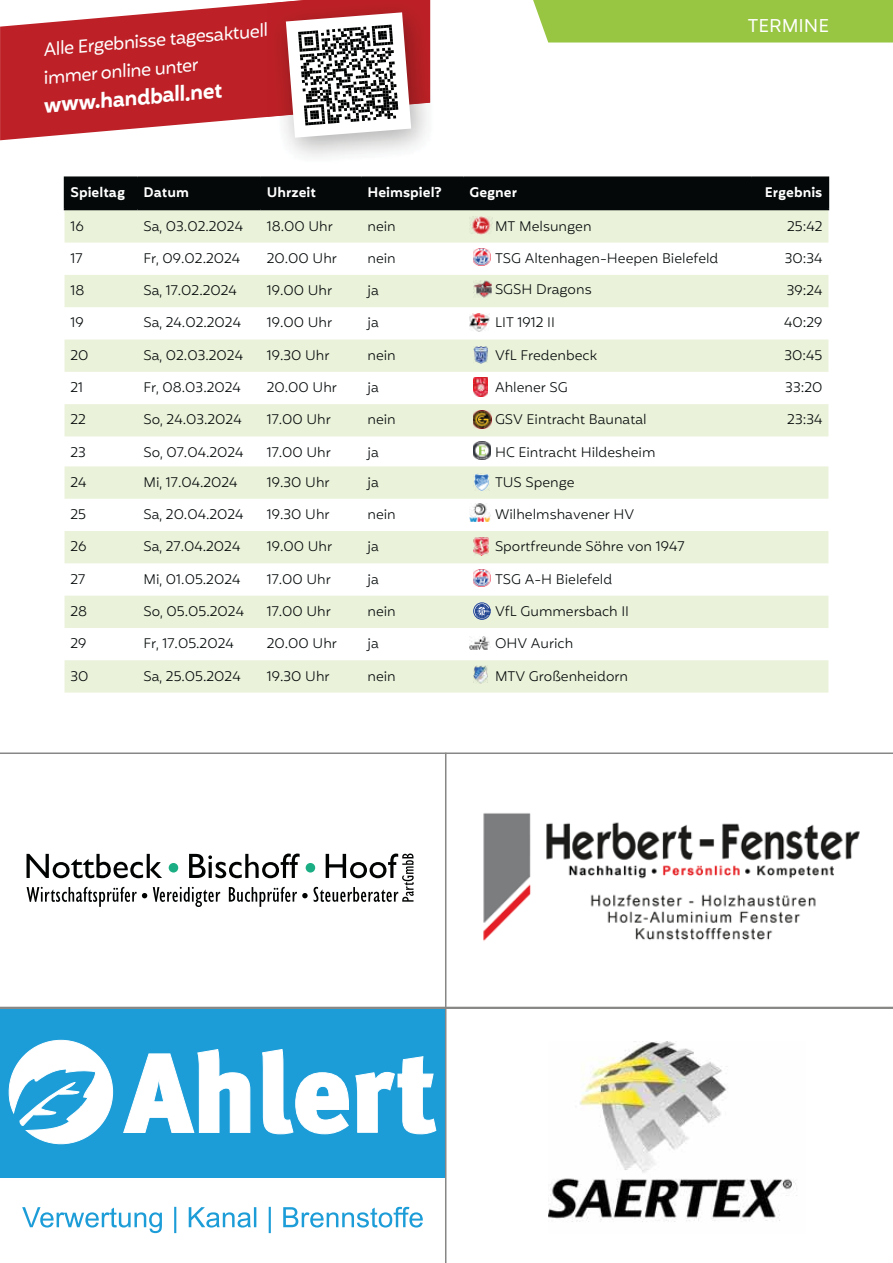
<style>
.page{position:relative;width:893px;height:1263px;background:#fff}
.page>*{position:absolute;margin:0;border:0;box-sizing:border-box;transform-origin:0 0}
.t1{font:600 21px "Mohr";color:#fff}
.t2{font:18px/28.5px "Mohr";color:#fff}
.t3{font:300 13.5px "Mohr";color:#040809}
.t4{font:600 13.5px "Mohr";color:#fff}
</style>
<div class="page">
<div style="left:65px;top:178px;width:763px;height:31px;background:#040809"></div>
<svg style="left:65px;top:210px;width:763px;height:483px;fill:#eaf2da"></svg>
<hr style="left:64px;top:176px;width:73px;height:2px;background:#040809">
<hr style="left:64px;top:178px;width:1px;height:31px;background:#040809">
<hr style="left:137px;top:176px;width:124px;height:2px;background:#040809">
<hr style="left:137px;top:178px;width:1px;height:31px;background:#040809">
<hr style="left:261px;top:176px;width:100px;height:2px;background:#040809">
<hr style="left:260px;top:178px;width:2px;height:31px;background:#040809">
<hr style="left:361px;top:176px;width:102px;height:2px;background:#040809">
<hr style="left:361px;top:178px;width:1px;height:31px;background:#040809">
<hr style="left:463px;top:176px;width:288px;height:2px;background:#040809">
<hr style="left:463px;top:178px;width:1px;height:31px;background:#040809">
<hr style="left:751px;top:176px;width:78px;height:2px;background:#040809">
<hr style="left:750px;top:178px;width:2px;height:31px;background:#040809">
<hr style="left:828px;top:178px;width:1px;height:31px;background:#040809">
<hr style="left:64px;top:209px;width:73px;height:1px;background:#040809">
<hr style="left:137px;top:209px;width:124px;height:1px;background:#040809">
<hr style="left:261px;top:209px;width:568px;height:1px;background:#040809">
<img style="left:469px;top:217px;width:23px;height:18px">
<img style="left:473px;top:248px;width:17px;height:18px">
<img style="left:473px;top:280px;width:18px;height:18px">
<img style="left:469px;top:313px;width:20px;height:18px">
<img style="left:473px;top:346px;width:15px;height:18px">
<img style="left:473px;top:378px;width:15px;height:18px">
<img style="left:473px;top:410px;width:18px;height:18px">
<img style="left:473px;top:442px;width:18px;height:18px">
<img style="left:473px;top:473px;width:18px;height:18px">
<img style="left:469px;top:504px;width:21px;height:18px">
<img style="left:473px;top:538px;width:16px;height:17px">
<img style="left:473px;top:569px;width:17px;height:17px">
<svg style="left:473px;top:602px;width:18px;height:18px"></svg>
<svg style="left:474px;top:603px;width:16px;height:16px"></svg>
<img style="left:469px;top:636px;width:21px;height:13px">
<img style="left:473px;top:665px;width:15px;height:18px">
<div style="left:0;top:1008px;width:446px;height:169px;background:#1d9dd8"></div>
<svg style="left:9px;top:1040px;width:104px;height:104px"></svg>
<svg style="left:123px;top:1049px;width:313px;height:85px"></svg>
<svg style="left:22px;top:1207px;width:401px;height:26px"></svg>
<svg style="left:27px;top:853px;width:387px;height:54px"></svg>
<hr style="left:445px;top:753px;width:1px;height:510px;background:#878786">
<hr style="left:0;top:1007px;width:893px;height:2px;background:#878786">
<hr style="left:0;top:752px;width:893px;height:2px;background:#878786">
<svg style="left:0;top:3px;width:267px;height:137px;fill:#bd2026"></svg>
<img style="left:267px;top:0;width:163px;height:117px">
<svg style="left:286px;top:12px;width:125px;height:126px"></svg>
<img style="left:483px;top:813px;width:377px;height:128px">
<img style="left:549px;top:1042px;width:248px;height:180px">
<div style="left:533px;top:0;width:360px;height:43px;background:#98c642"></div>
<h2 class="t2" style="left:40px;top:36px;width:229px;rotate:-5deg">Alle Ergebnisse tagesaktuell immer online unter</h2>
<h1 class="t1" style="left:42px;top:96px;width:181px;rotate:-5deg">www.handball.net</h1>
<h2 class="t2" style="left:748px;top:13px;width:83px">TERMINE</h2>
<p class="t4" style="left:71px;top:186px;width:56px">Spieltag</p>
<p class="t4" style="left:143px;top:186px;width:47px">Datum</p>
<p class="t4" style="left:267px;top:186px;width:51px">Uhrzeit</p>
<p class="t4" style="left:367px;top:186px;width:76px">Heimspiel?</p>
<p class="t4" style="left:469px;top:186px;width:49px">Gegner</p>
<p class="t4" style="left:765px;top:186px;width:59px">Ergebnis</p>
<p class="t3" style="left:71px;top:219px;width:15px">16</p>
<p class="t3" style="left:143px;top:219px;width:101px">Sa, 03.02.2024</p>
<p class="t3" style="left:267px;top:219px;width:68px">18.00 Uhr</p>
<p class="t3" style="left:367px;top:219px;width:30px">nein</p>
<p class="t3" style="left:495px;top:219px;width:98px">MT Melsungen</p>
<p class="t3" style="left:787px;top:219px;width:37px">25:42</p>
<p class="t3" style="left:71px;top:251px;width:14px">17</p>
<p class="t3" style="left:143px;top:251px;width:98px">Fr, 09.02.2024</p>
<p class="t3" style="left:267px;top:251px;width:72px">20.00 Uhr</p>
<p class="t3" style="left:367px;top:251px;width:30px">nein</p>
<p class="t3" style="left:495px;top:251px;width:225px">TSG Altenhagen-Heepen Bielefeld</p>
<p class="t3" style="left:785px;top:251px;width:39px">30:34</p>
<p class="t3" style="left:71px;top:284px;width:15px">18</p>
<p class="t3" style="left:143px;top:284px;width:95px">Sa, 17.02.2024</p>
<p class="t3" style="left:267px;top:284px;width:67px">19.00 Uhr</p>
<p class="t3" style="left:367px;top:284px;width:13px">ja</p>
<p class="t3" style="left:495px;top:282px;width:98px">SGSH Dragons</p>
<p class="t3" style="left:787px;top:284px;width:37px">39:24</p>
<p class="t3" style="left:71px;top:316px;width:15px">19</p>
<p class="t3" style="left:143px;top:316px;width:99px">Sa, 24.02.2024</p>
<p class="t3" style="left:267px;top:316px;width:67px">19.00 Uhr</p>
<p class="t3" style="left:367px;top:316px;width:13px">ja</p>
<p class="t3" style="left:495px;top:316px;width:61px">LIT 1912 II</p>
<p class="t3" style="left:784px;top:316px;width:40px">40:29</p>
<p class="t3" style="left:71px;top:348px;width:20px">20</p>
<p class="t3" style="left:143px;top:348px;width:101px">Sa, 02.03.2024</p>
<p class="t3" style="left:267px;top:348px;width:64px">19.30 Uhr</p>
<p class="t3" style="left:367px;top:348px;width:30px">nein</p>
<p class="t3" style="left:495px;top:348px;width:104px">VfL Fredenbeck</p>
<p class="t3" style="left:785px;top:348px;width:39px">30:45</p>
<p class="t3" style="left:71px;top:381px;width:14px">21</p>
<p class="t3" style="left:143px;top:381px;width:99px">Fr, 08.03.2024</p>
<p class="t3" style="left:267px;top:381px;width:72px">20.00 Uhr</p>
<p class="t3" style="left:367px;top:381px;width:13px">ja</p>
<p class="t3" style="left:495px;top:380px;width:74px">Ahlener SG</p>
<p class="t3" style="left:785px;top:381px;width:39px">33:20</p>
<p class="t3" style="left:71px;top:413px;width:17px">22</p>
<p class="t3" style="left:143px;top:413px;width:100px">So, 24.03.2024</p>
<p class="t3" style="left:267px;top:413px;width:66px">17.00 Uhr</p>
<p class="t3" style="left:367px;top:413px;width:30px">nein</p>
<p class="t3" style="left:495px;top:413px;width:153px">GSV Eintracht Baunatal</p>
<p class="t3" style="left:787px;top:413px;width:37px">23:34</p>
<p class="t3" style="left:71px;top:445px;width:17px">23</p>
<p class="t3" style="left:143px;top:445px;width:102px">So, 07.04.2024</p>
<p class="t3" style="left:267px;top:445px;width:66px">17.00 Uhr</p>
<p class="t3" style="left:367px;top:445px;width:13px">ja</p>
<p class="t3" style="left:495px;top:445px;width:162px">HC Eintracht Hildesheim</p>
<p class="t3" style="left:71px;top:475px;width:18px">24</p>
<p class="t3" style="left:143px;top:475px;width:96px">Mi, 17.04.2024</p>
<p class="t3" style="left:267px;top:475px;width:64px">19.30 Uhr</p>
<p class="t3" style="left:367px;top:475px;width:13px">ja</p>
<p class="t3" style="left:495px;top:475px;width:81px">TUS Spenge</p>
<p class="t3" style="left:71px;top:507px;width:17px">25</p>
<p class="t3" style="left:143px;top:507px;width:102px">Sa, 20.04.2024</p>
<p class="t3" style="left:267px;top:507px;width:64px">19.30 Uhr</p>
<p class="t3" style="left:367px;top:507px;width:30px">nein</p>
<p class="t3" style="left:495px;top:507px;width:141px">Wilhelmshavener HV</p>
<p class="t3" style="left:71px;top:540px;width:18px">26</p>
<p class="t3" style="left:143px;top:540px;width:98px">Sa, 27.04.2024</p>
<p class="t3" style="left:267px;top:540px;width:67px">19.00 Uhr</p>
<p class="t3" style="left:367px;top:540px;width:13px">ja</p>
<p class="t3" style="left:495px;top:540px;width:191px">Sportfreunde Söhre von 1947</p>
<p class="t3" style="left:71px;top:572px;width:16px">27</p>
<p class="t3" style="left:143px;top:572px;width:98px">Mi, 01.05.2024</p>
<p class="t3" style="left:267px;top:572px;width:66px">17.00 Uhr</p>
<p class="t3" style="left:367px;top:572px;width:13px">ja</p>
<p class="t3" style="left:495px;top:572px;width:119px">TSG A-H Bielefeld</p>
<p class="t3" style="left:71px;top:604px;width:18px">28</p>
<p class="t3" style="left:143px;top:604px;width:102px">So, 05.05.2024</p>
<p class="t3" style="left:267px;top:604px;width:66px">17.00 Uhr</p>
<p class="t3" style="left:367px;top:604px;width:30px">nein</p>
<p class="t3" style="left:495px;top:604px;width:136px">VfL Gummersbach II</p>
<p class="t3" style="left:71px;top:637px;width:18px">29</p>
<p class="t3" style="left:143px;top:637px;width:92px">Fr, 17.05.2024</p>
<p class="t3" style="left:267px;top:637px;width:72px">20.00 Uhr</p>
<p class="t3" style="left:367px;top:637px;width:13px">ja</p>
<p class="t3" style="left:495px;top:637px;width:80px">OHV Aurich</p>
<p class="t3" style="left:71px;top:669px;width:20px">30</p>
<p class="t3" style="left:143px;top:669px;width:99px">Sa, 25.05.2024</p>
<p class="t3" style="left:267px;top:669px;width:64px">19.30 Uhr</p>
<p class="t3" style="left:367px;top:669px;width:30px">nein</p>
<p class="t3" style="left:495px;top:669px;width:135px">MTV Großenheidorn</p>
</div>
